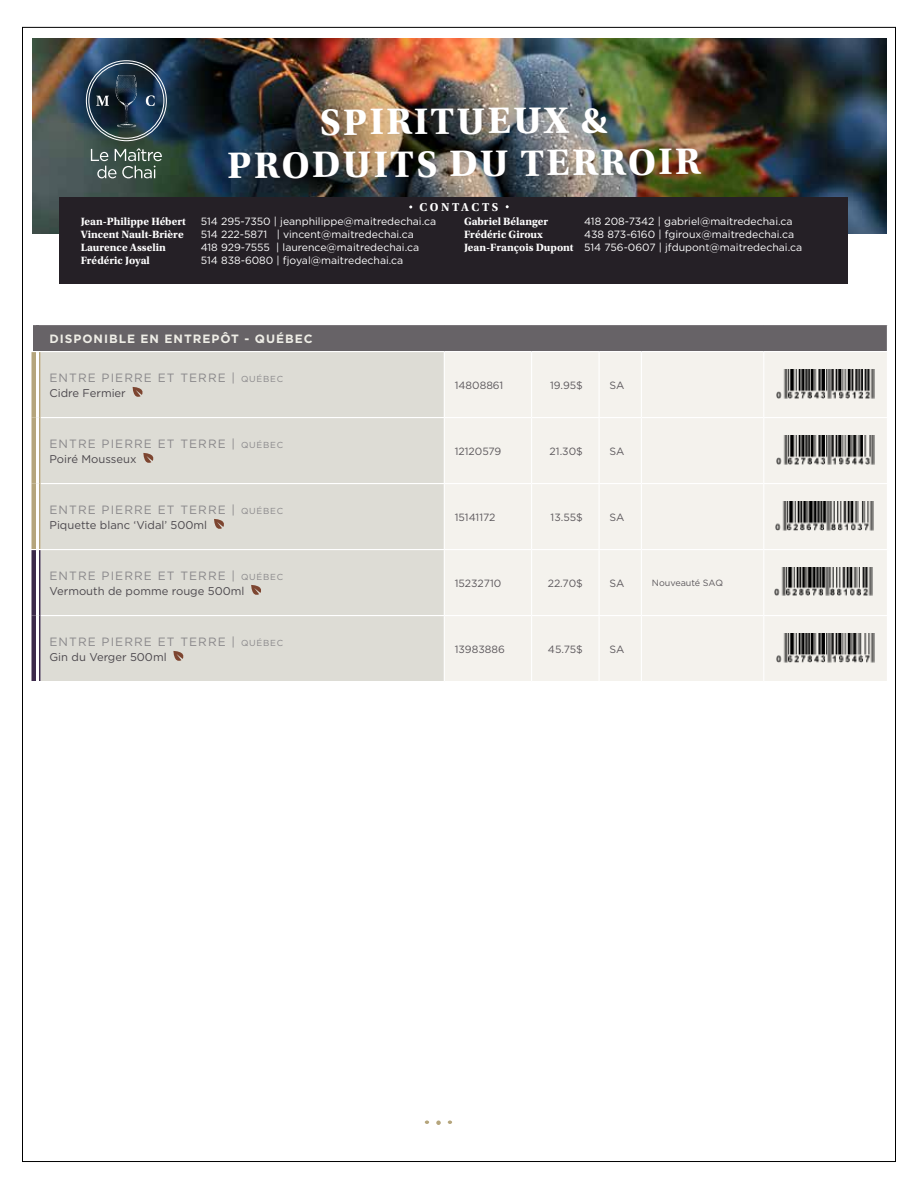
<style>
.page{position:relative;width:918px;height:1188px;background:#fff}
.page>*{position:absolute;margin:0;border:0;box-sizing:border-box;transform-origin:0 0}
.t1{font:700 38.7px/42.5px "Utopia Std";letter-spacing:.05em;color:#fff;text-align:center}
.t2{font:12px "Gotham";letter-spacing:.09em;color:#89878a}
.t3{font:700 12px "Gotham";letter-spacing:.08em;color:#eeede6}
.t4{font:700 12px "Utopia Std";letter-spacing:.21em;color:#fff}
.t5{font:11.25px "Gotham";color:#4c484d}
.t6{font:700 11.1px "Utopia Std";color:#fff}
.t7{font:10.5px/13.4px "Gotham";color:#fff}
.t8{font:10.5px "Gotham";color:#5c585c}
.t9{font:9px "Gotham";color:#5c585c}
.s1{font-family:"Utopia Std";font-weight:700;font-size:11.1px}
.s2{font-size:8.7px}
</style>
<div class="page">
<div style="left:36px;top:325px;width:851px;height:27px;background:#676367"></div>
<div style="left:41px;top:352px;width:403px;height:329px;background:#dddcd5"></div>
<div style="left:445px;top:352px;width:442px;height:329px;background:#f4f2ed"></div>
<hr style="left:531px;top:352px;width:1px;height:65px;background:#fff">
<hr style="left:599px;top:352px;width:1px;height:65px;background:#fff">
<hr style="left:641px;top:352px;width:1px;height:65px;background:#fff">
<hr style="left:531px;top:418px;width:1px;height:65px;background:#fff">
<hr style="left:599px;top:418px;width:1px;height:65px;background:#fff">
<hr style="left:641px;top:418px;width:1px;height:65px;background:#fff">
<hr style="left:531px;top:484px;width:1px;height:65px;background:#fff">
<hr style="left:599px;top:484px;width:1px;height:65px;background:#fff">
<hr style="left:641px;top:484px;width:1px;height:65px;background:#fff">
<hr style="left:531px;top:550px;width:1px;height:65px;background:#fff">
<hr style="left:599px;top:550px;width:1px;height:65px;background:#fff">
<hr style="left:641px;top:550px;width:1px;height:65px;background:#fff">
<hr style="left:531px;top:616px;width:1px;height:65px;background:#fff">
<hr style="left:599px;top:616px;width:1px;height:65px;background:#fff">
<hr style="left:641px;top:616px;width:1px;height:65px;background:#fff">
<hr style="left:763px;top:550px;width:1px;height:65px;background:#fff">
<hr style="left:444px;top:351px;width:88px;height:1px;background:#fff">
<hr style="left:532px;top:351px;width:67px;height:1px;background:#fff">
<hr style="left:599px;top:351px;width:42px;height:1px;background:#fff">
<hr style="left:444px;top:417px;width:88px;height:1px;background:#fff">
<hr style="left:532px;top:417px;width:67px;height:1px;background:#fff">
<hr style="left:599px;top:417px;width:42px;height:1px;background:#fff">
<hr style="left:444px;top:483px;width:88px;height:1px;background:#fff">
<hr style="left:532px;top:483px;width:67px;height:1px;background:#fff">
<hr style="left:599px;top:483px;width:42px;height:1px;background:#fff">
<hr style="left:444px;top:549px;width:88px;height:1px;background:#fff">
<hr style="left:532px;top:549px;width:67px;height:1px;background:#fff">
<hr style="left:599px;top:549px;width:42px;height:1px;background:#fff">
<hr style="left:444px;top:615px;width:88px;height:1px;background:#fff">
<hr style="left:532px;top:615px;width:67px;height:1px;background:#fff">
<hr style="left:599px;top:615px;width:42px;height:1px;background:#fff">
<hr style="left:641px;top:549px;width:123px;height:1px;background:#fff">
<div style="left:33px;top:325px;width:6px;height:26px;background:#676367"></div>
<hr style="left:641px;top:351px;width:123px;height:1px;background:#fff">
<hr style="left:764px;top:351px;width:124px;height:1px;background:#fff">
<hr style="left:641px;top:417px;width:123px;height:1px;background:#fff">
<hr style="left:764px;top:417px;width:124px;height:1px;background:#fff">
<hr style="left:641px;top:483px;width:123px;height:1px;background:#fff">
<hr style="left:764px;top:483px;width:124px;height:1px;background:#fff">
<hr style="left:764px;top:549px;width:124px;height:1px;background:#fff">
<hr style="left:641px;top:615px;width:123px;height:1px;background:#fff">
<hr style="left:764px;top:615px;width:124px;height:1px;background:#fff">
<hr style="left:763px;top:352px;width:1px;height:65px;background:#fff">
<hr style="left:763px;top:418px;width:1px;height:65px;background:#fff">
<hr style="left:763px;top:484px;width:1px;height:65px;background:#fff">
<hr style="left:763px;top:616px;width:1px;height:65px;background:#fff">
<hr style="left:32px;top:351px;width:412px;height:1px;background:#fff">
<hr style="left:40px;top:417px;width:404px;height:1px;background:#fff">
<hr style="left:40px;top:483px;width:404px;height:1px;background:#fff">
<hr style="left:32px;top:549px;width:412px;height:1px;background:#fff">
<hr style="left:40px;top:615px;width:404px;height:1px;background:#fff">
<hr style="left:32px;top:550px;width:4px;height:66px;background:#3c2a4a">
<hr style="left:39px;top:550px;width:2px;height:66px;background:#3c2a4a">
<hr style="left:32px;top:616px;width:4px;height:65px;background:#3c2a4a">
<hr style="left:39px;top:616px;width:2px;height:65px;background:#3c2a4a">
<hr style="left:32px;top:352px;width:4px;height:66px;background:#b5a57c">
<hr style="left:39px;top:352px;width:2px;height:66px;background:#b5a57c">
<hr style="left:32px;top:418px;width:4px;height:66px;background:#b5a57c">
<hr style="left:39px;top:418px;width:2px;height:66px;background:#b5a57c">
<hr style="left:32px;top:484px;width:4px;height:65px;background:#b5a57c">
<hr style="left:39px;top:484px;width:2px;height:65px;background:#b5a57c">
<svg style="left:133px;top:387px;width:13px;height:13px"></svg>
<img style="left:774px;top:370px;width:101px;height:29px">
<svg style="left:143px;top:453px;width:13px;height:13px"></svg>
<img style="left:774px;top:436px;width:101px;height:29px">
<svg style="left:214px;top:519px;width:13px;height:13px"></svg>
<img style="left:774px;top:502px;width:100px;height:29px">
<svg style="left:251px;top:585px;width:13px;height:13px"></svg>
<img style="left:774px;top:568px;width:99px;height:28px">
<svg style="left:173px;top:651px;width:13px;height:13px"></svg>
<img style="left:774px;top:634px;width:101px;height:29px">
<img style="left:32px;top:38px;width:854px;height:195px">
<div style="left:59px;top:197px;width:789px;height:87px;background:#252026"></div>
<svg style="left:86px;top:60px;width:81px;height:118px;background:#3b5059"></svg>
<svg style="left:425px;top:1120px;width:4px;height:4px"></svg>
<svg style="left:436px;top:1120px;width:5px;height:5px"></svg>
<svg style="left:448px;top:1120px;width:4px;height:4px"></svg>
<h1 class="t1" style="left:228px;top:100px;width:475px">SPIRITUEUX &amp;<br>PRODUITS DU TERROIR</h1>
<p class="t4" style="left:420px;top:200px;width:80px">CONTACTS</p>
<p class="t6" style="left:81px;top:214px;width:107px">Jean-Philippe Hébert</p>
<p class="t7" style="left:201px;top:214px;width:237px">514 295-7350 | jeanphilippe@maitredechai.ca</p>
<p class="t6" style="left:81px;top:228px;width:104px">Vincent Nault-Brière</p>
<p class="t7" style="left:201px;top:227px;width:215px">514 222-5871 | vincent@maitredechai.ca</p>
<p class="t6" style="left:81px;top:241px;width:87px">Laurence Asselin</p>
<p class="t7" style="left:201px;top:241px;width:220px">418 929-7555 | laurence@maitredechai.ca</p>
<p class="t6" style="left:81px;top:254px;width:71px">Frédéric Joyal</p>
<p class="t7" style="left:201px;top:254px;width:204px">514 838-6080 | fjoyal@maitredechai.ca</p>
<p class="t6" style="left:464px;top:214px;width:86px">Gabriel Bélanger</p>
<p class="t7" style="left:584px;top:214px;width:210px">418 208-7342 | gabriel@maitredechai.ca</p>
<p class="t6" style="left:464px;top:228px;width:80px">Frédéric Giroux</p>
<p class="t7" style="left:464px;top:227px;width:340px;text-indent:120px">438 873-6160 | fgiroux@maitredechai.ca<br><span class="s1">Jean-François Dupont</span> 514 756-0607 | jfdupont@maitredechai.ca</p>
<p class="t3" style="left:50px;top:331px;width:265px">DISPONIBLE EN ENTREPÔT - QUÉBEC</p>
<p class="t2" style="left:50px;top:370px;width:235px">ENTRE PIERRE ET TERRE | <span class="s2">QUÉBEC</span></p>
<p class="t5" style="left:50px;top:386px;width:78px">Cidre Fermier</p>
<p class="t2" style="left:50px;top:436px;width:235px">ENTRE PIERRE ET TERRE | <span class="s2">QUÉBEC</span></p>
<p class="t5" style="left:50px;top:452px;width:89px">Poiré Mousseux</p>
<p class="t2" style="left:50px;top:502px;width:235px">ENTRE PIERRE ET TERRE | <span class="s2">QUÉBEC</span></p>
<p class="t5" style="left:50px;top:518px;width:159px">Piquette blanc ‘Vidal’ 500ml</p>
<p class="t2" style="left:50px;top:568px;width:235px">ENTRE PIERRE ET TERRE | <span class="s2">QUÉBEC</span></p>
<p class="t5" style="left:50px;top:584px;width:196px">Vermouth de pomme rouge 500ml</p>
<p class="t2" style="left:50px;top:634px;width:235px">ENTRE PIERRE ET TERRE | <span class="s2">QUÉBEC</span></p>
<p class="t5" style="left:50px;top:650px;width:119px">Gin du Verger 500ml</p>
<p class="t8" style="left:455px;top:378px;width:50px">14808861</p>
<p class="t8" style="left:550px;top:378px;width:34px">19.95$</p>
<p class="t8" style="left:610px;top:378px;width:16px">SA</p>
<p class="t8" style="left:455px;top:444px;width:48px">12120579</p>
<p class="t8" style="left:550px;top:444px;width:35px">21.30$</p>
<p class="t8" style="left:610px;top:444px;width:16px">SA</p>
<p class="t8" style="left:455px;top:510px;width:42px">15141172</p>
<p class="t8" style="left:551px;top:510px;width:34px">13.55$</p>
<p class="t8" style="left:610px;top:510px;width:16px">SA</p>
<p class="t8" style="left:455px;top:576px;width:48px">15232710</p>
<p class="t8" style="left:548px;top:576px;width:37px">22.70$</p>
<p class="t8" style="left:610px;top:576px;width:16px">SA</p>
<p class="t9" style="left:652px;top:577px;width:73px">Nouveauté SAQ</p>
<p class="t8" style="left:455px;top:642px;width:52px">13983886</p>
<p class="t8" style="left:548px;top:642px;width:36px">45.75$</p>
<p class="t8" style="left:610px;top:642px;width:16px">SA</p>
</div>
